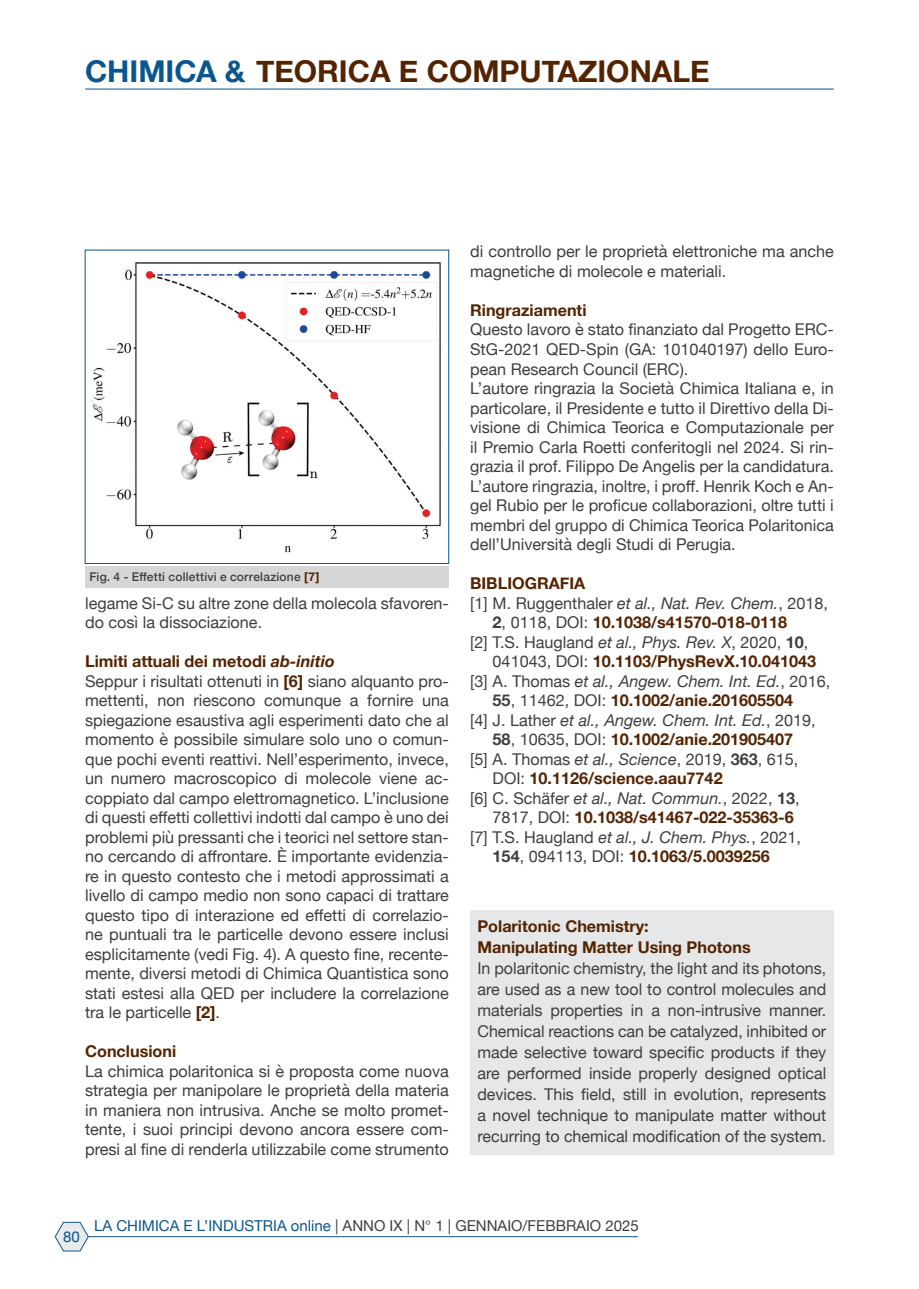
<style>
.page{position:relative;width:919px;height:1289px;background:#fff}
.page>*{position:absolute;margin:0;border:0;box-sizing:border-box;transform-origin:0 0}
.t1{font:700 30px "Helvetica Neue";color:#542300}
.Body_Text_2{font:16.2px/19.5px "Helvetica Neue";color:#3e3e3f}
.Normale{font:16.2px/21px "Helvetica Neue";color:#3e3e3f;text-align:justify}
.Body_Text_2-2{font:700 16.2px "Helvetica Neue";color:#542300}
.Normale-2{font:700 16.2px "Helvetica Neue";color:#542300}
.t2{font:15px "Helvetica Neue";color:#3e3e3f}
.t3{font:15px "Helvetica Neue";color:#0b568e}
.Dida{font:500 12px "Helvetica Neue";letter-spacing:.015em;color:#3e3e3f}
.s1{color:#0b568e}
.s2{font-weight:700;color:#542300}
.s3{font-style:italic}
.s4{font-weight:700}
</style>
<div class="page">
<hr style="left:85px;top:89px;width:748px;height:1px;background:#0b568e">
<svg style="left:55px;top:1222px;width:33px;height:29px"></svg>
<hr style="left:88px;top:1236px;width:549px;height:1px;background:#0b568e">
<div style="left:470px;top:910px;width:363px;height:244px;background:#e6e7e9"></div>
<img style="left:93px;top:262px;width:348px;height:291px">
<div style="left:85px;top:567px;width:364px;height:21px;background:#d5d6d8"></div>
<h1 class="t1" style="left:85px;top:48px;width:626px"><span class="s1">CHIMICA &amp;</span> TEORICA E COMPUTAZIONALE</h1>
<p class="Dida" style="left:89px;top:567px;width:232px">Fig. 4 - Effetti collettivi e correlazione <span class="s2">[7]</span></p>
<p class="Body_Text_2" style="left:85px;top:594px;width:365px">legame Si-C su altre zone della molecola sfavoren&shy;do così la dissociazione.</p>
<p class="Body_Text_2-2" style="left:85px;top:648px;width:251px">Limiti attuali dei metodi <span class="s3">ab-initio</span></p>
<p class="Body_Text_2" style="left:85px;top:672px;width:365px;text-align:justify">Seppur i risultati ottenuti in <span class="s2">[6]</span> siano alquanto pro&shy;mettenti, non riescono comunque a fornire una spiegazione esaustiva agli esperimenti dato che al momento è possibile simulare solo uno o comun&shy;que pochi eventi reattivi. Nell’esperimento, invece, un numero macroscopico di molecole viene ac&shy;coppiato dal campo elettromagnetico. L’inclusione di questi effetti collettivi indotti dal campo è uno dei problemi più pressanti che i teorici nel settore stan&shy;no cercando di affrontare. È importante evidenzia&shy;re in questo contesto che i metodi approssimati a livello di campo medio non sono capaci di trattare questo tipo di interazione ed effetti di correlazio&shy;ne puntuali tra le particelle devono essere inclusi esplicitamente (vedi Fig. 4). A questo fine, recente&shy;mente, diversi metodi di Chimica Quantistica sono stati estesi alla QED per includere la correlazione tra le particelle <span class="s2">[2]</span>.</p>
<p class="Body_Text_2-2" style="left:85px;top:1038px;width:93px">Conclusioni</p>
<p class="Body_Text_2" style="left:85px;top:1062px;width:365px;text-align:justify">La chimica polaritonica si è proposta come nuova strategia per manipolare le proprietà della materia in maniera non intrusiva. Anche se molto promet&shy;tente, i suoi principi devono ancora essere com&shy;presi al fine di renderla utilizzabile come strumento</p>
<p class="Body_Text_2" style="left:470px;top:243px;width:365px">di controllo per le proprietà elettroniche ma anche magnetiche di molecole e materiali.</p>
<p class="Body_Text_2-2" style="left:470px;top:297px;width:118px">Ringraziamenti</p>
<p class="Body_Text_2" style="left:470px;top:321px;width:365px;text-align:justify">Questo lavoro è stato finanziato dal Progetto ERC-StG-2021 QED-Spin (GA: 101040197) dello Euro&shy;pean Research Council (ERC).</p>
<p class="Body_Text_2" style="left:470px;top:379px;width:365px;text-align:justify">L’autore ringrazia la Società Chimica Italiana e, in particolare, il Presidente e tutto il Direttivo della Di&shy;visione di Chimica Teorica e Computazionale per il Premio Carla Roetti conferitogli nel 2024. Si rin&shy;grazia il prof. Filippo De Angelis per la candidatura.<br>L’autore ringrazia, inoltre, i proff. Henrik Koch e An&shy;gel Rubio per le proficue collaborazioni, oltre tutti i membri del gruppo di Chimica Teorica Polaritonica dell’Università degli Studi di Perugia.</p>
<p class="Body_Text_2-2" style="left:470px;top:570px;width:117px">BIBLIOGRAFIA</p>
<p class="Body_Text_2" style="left:492px;top:594px;width:337px;text-indent:-22px">[1] M. Ruggenthaler <span class="s3">et al., Nat. Rev. Chem.</span>, 2018,<br><span class="s4">2</span>, 0118, DOI: <span class="s2">10.1038/s41570-018-0118</span></p>
<p class="Body_Text_2" style="left:492px;top:633px;width:325px;text-indent:-22px">[2] T.S. Haugland <span class="s3">et al., Phys. Rev. X</span>, 2020, <span class="s4">10</span>,<br>041043, DOI: <span class="s2">10.1103/PhysRevX.10.041043</span></p>
<p class="Body_Text_2" style="left:492px;top:672px;width:339px;text-indent:-22px">[3] A. Thomas <span class="s3">et al., Angew. Chem. Int. Ed.</span>, 2016,<br><span class="s4">55</span>, 11462, DOI: <span class="s2">10.1002/anie.201605504</span></p>
<p class="Body_Text_2" style="left:470px;top:711px;width:347px;text-align:center">[4] J. Lather <span class="s3">et al., Angew. Chem. Int. Ed.</span>, 2019,<br><span class="s4">58</span>, 10635, DOI: <span class="s2">10.1002/anie.201905407</span></p>
<p class="Body_Text_2" style="left:492px;top:750px;width:307px;text-indent:-22px">[5] A. Thomas <span class="s3">et al., Science</span>, 2019, <span class="s4">363</span>, 615,<br>DOI: <span class="s2">10.1126/science.aau7742</span></p>
<p class="Body_Text_2" style="left:492px;top:789px;width:308px;text-indent:-22px">[6] C. Schäfer <span class="s3">et al., Nat. Commun.</span>, 2022, <span class="s4">13</span>,<br>7817, DOI: <span class="s2">10.1038/s41467-022-35363-6</span></p>
<p class="Body_Text_2" style="left:470px;top:828px;width:332px;text-align:center">[7] T.S. Haugland <span class="s3">et al., J. Chem. Phys.</span>, 2021,<br><span class="s4">154</span>, 094113, DOI: <span class="s2">10.1063/5.0039256</span></p>
<p class="Normale-2" style="left:477px;top:913px;width:173px">Polaritonic Chemistry:</p>
<p class="Normale-2" style="left:477px;top:934px;width:275px">Manipulating Matter Using Photons</p>
<p class="Normale" style="left:477px;top:958px;width:350px">In polaritonic chemistry, the light and its photons, are used as a new tool to control molecules and materials properties in a non-intrusive manner.<br>Chemical reactions can be catalyzed, inhibited or made selective toward specific products if they are performed inside properly designed optical devices. This field, still in evolution, represents a novel technique to manipulate matter without recurring to chemical modification of the system.</p>
<p class="t3" style="left:63px;top:1225px;width:18px">80</p>
<p class="t2" style="left:94px;top:1214px;width:546px"><span class="s1">LA CHIMICA E L’INDUSTRIA online</span> | ANNO IX | N° 1 | GENNAIO/FEBBRAIO 2025</p>
</div>
